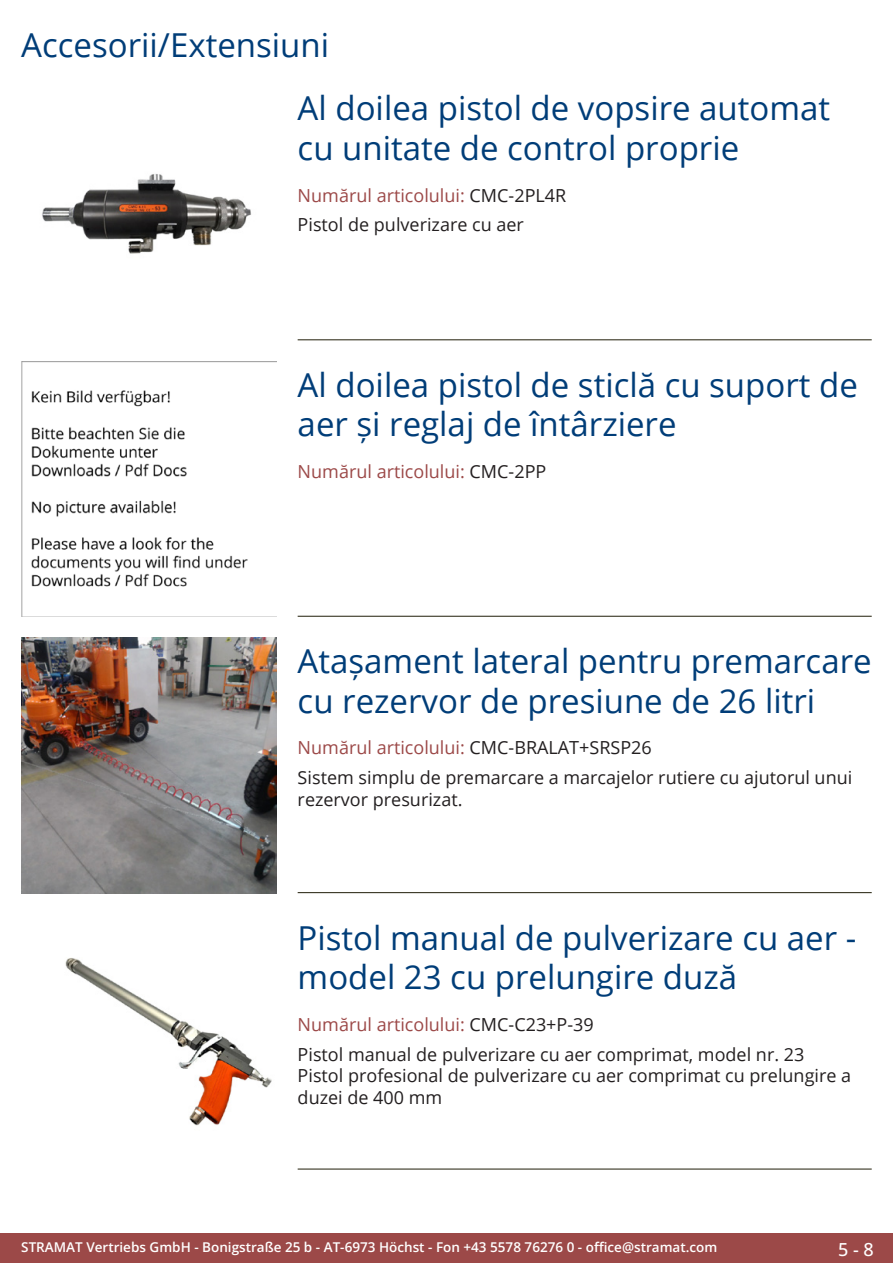
<style>
.page{position:relative;width:893px;height:1263px;background:#fff}
.page>*{position:absolute;margin:0;border:0;box-sizing:border-box;transform-origin:0 0}
.Produkttitel{font:33px/39.6px "Open Sans";color:#003d78}
.RastTitel{font:33px "Open Sans";color:#003d78}
.Beschreibung_Text{font:18px/21.6px "Open Sans";color:#231f20}
.TechDaten_Überschrif{font:18px "Open Sans";color:#9c4948}
.t1{font:500 18px "Open Sans";color:#fff}
.t2{font:600 13.5px "Open Sans";color:#fff}
.s1{color:#231f20}
</style>
<div class="page">
<div style="left:0;top:1233px;width:893px;height:30px;background:#9c4948"></div>
<hr style="left:298px;top:340px;width:574px;height:1px;background:#201d08">
<hr style="left:298px;top:616px;width:574px;height:1px;background:#201d08">
<hr style="left:298px;top:892px;width:574px;height:1px;background:#201d08">
<hr style="left:298px;top:1169px;width:574px;height:1px;background:#201d08">
<img style="left:42px;top:174px;width:209px;height:80px">
<img style="left:21px;top:361px;width:255px;height:256px">
<img style="left:21px;top:638px;width:255px;height:255px">
<img style="left:65px;top:958px;width:207px;height:168px">
<p class="RastTitel" style="left:21px;top:22px;width:309px">Accesorii/Extensiuni</p>
<p class="Produkttitel" style="left:298px;top:88px;width:534px">Al doilea pistol de vopsire automat cu unitate de control proprie</p>
<p class="TechDaten_Überschrif" style="left:298px;top:183px;width:270px">Numărul articolului: <span class="s1">CMC-2PL4R</span></p>
<p class="Beschreibung_Text" style="left:298px;top:214px;width:228px">Pistol de pulverizare cu aer</p>
<p class="Produkttitel" style="left:298px;top:364px;width:562px">Al doilea pistol de sticlă cu suport de aer și reglaj de întârziere</p>
<p class="TechDaten_Überschrif" style="left:298px;top:459px;width:250px">Numărul articolului: <span class="s1">CMC-2PP</span></p>
<p class="Produkttitel" style="left:298px;top:640px;width:575px">Atașament lateral pentru premarcare cu rezervor de presiune de 26 litri</p>
<p class="TechDaten_Überschrif" style="left:298px;top:735px;width:356px">Numărul articolului: <span class="s1">CMC-BRALAT+SRSP26</span></p>
<p class="Beschreibung_Text" style="left:298px;top:766px;width:556px">Sistem simplu de premarcare a marcajelor rutiere cu ajutorul unui rezervor presurizat.</p>
<p class="Produkttitel" style="left:298px;top:917px;width:560px">Pistol manual de pulverizare cu aer - model 23 cu prelungire duză</p>
<p class="TechDaten_Überschrif" style="left:298px;top:1012px;width:298px">Numărul articolului: <span class="s1">CMC-C23+P-39</span></p>
<p class="Beschreibung_Text" style="left:298px;top:1043px;width:555px">Pistol manual de pulverizare cu aer comprimat, model nr. 23<br>Pistol profesional de pulverizare cu aer comprimat cu prelungire a duzei de 400 mm</p>
<p class="t2" style="left:21px;top:1238px;width:698px">STRAMAT Vertriebs GmbH - Bonigstraße 25 b - AT-6973 Höchst - Fon +43 5578 76276 0 - office@stramat.com</p>
<p class="t1" style="left:838px;top:1237px;width:37px">5 - 8</p>
</div>
